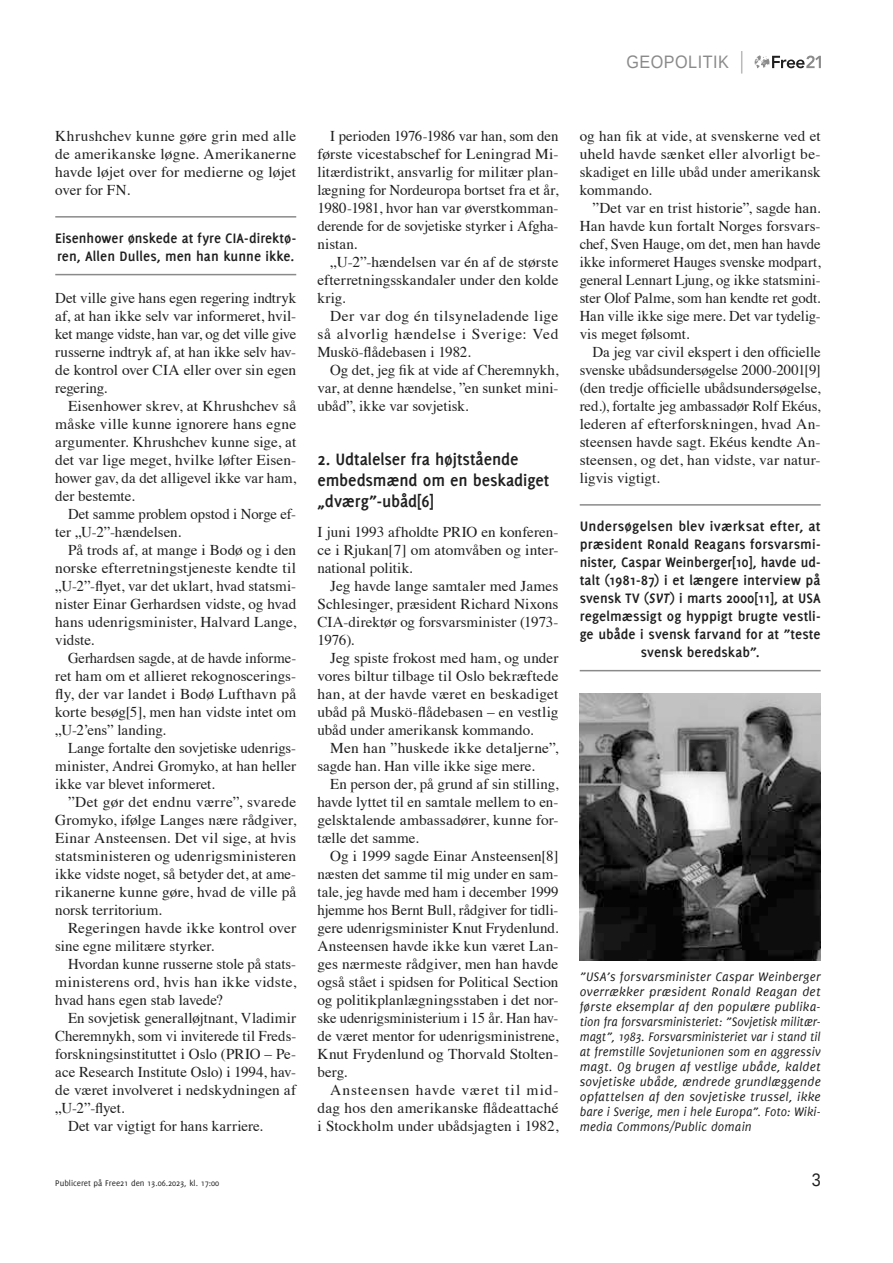
<style>
.page{position:relative;width:893px;height:1263px;background:#fff}
.page>*{position:absolute;margin:0;border:0;box-sizing:border-box;transform-origin:0 0}
.t1{font:700 18px/21px "Delicious";letter-spacing:-.005em;color:#1f1f1f}
.t2{font:18px "Liberation Sans";letter-spacing:.03em;color:#8a8a8a;scale:.9 1}
.t3{font:18px "Liberation Sans";color:#1f1f1f;scale:.9 1}
.t4{font:15px/18px "Times";letter-spacing:.005em;color:#1f1f1f;text-align:justify}
.t5{font:700 15px/18px "Delicious";letter-spacing:.01em;color:#1f1f1f}
.t6{font:italic 13.5px/15px "Delicious";letter-spacing:.01em;color:#1f1f1f;text-align:justify}
.t7{font:9px "Delicious";color:#1f1f1f}
.s1{font-style:italic}
</style>
<div class="page">
<svg style="left:755px;top:55px;width:66px;height:13px"></svg>
<svg style="left:741px;top:51px;width:1px;height:23px"></svg>
<hr style="left:55px;top:216px;width:241px;height:2px;background:#8a8a8a">
<hr style="left:55px;top:274px;width:241px;height:1px;background:#8a8a8a">
<hr style="left:580px;top:504px;width:241px;height:2px;background:#8a8a8a">
<hr style="left:580px;top:670px;width:241px;height:1px;background:#8a8a8a">
<img style="left:580px;top:693px;width:241px;height:268px">
<p class="t2" style="left:626px;top:51px;width:115px">GEOPOLITIK</p>
<p class="t4" style="left:55px;top:126px;width:242px">Khrushchev kunne gøre grin med alle de amerikanske løgne. Amerikanerne havde løjet over for medierne og løjet over for FN.</p>
<p class="t5" style="left:55px;top:229px;width:242px">Eisenhower ønskede at fyre CIA-direktø&shy;ren, Allen Dulles, men han kunne ikke.</p>
<p class="t4" style="left:55px;top:288px;width:242px">Det ville give hans egen regering indtryk af, at han ikke selv var informeret, hvil&shy;ket mange vidste, han var, og det ville give russerne indtryk af, at han ikke selv hav&shy;de kontrol over CIA eller over sin egen regering.</p>
<p class="t4" style="left:55px;top:396px;width:242px;text-indent:13px">Eisenhower skrev, at Khrushchev så måske ville kunne ignorere hans egne argumenter. Khrushchev kunne sige, at det var lige meget, hvilke løfter Eisen&shy;hower gav, da det alligevel ikke var ham, der bestemte.</p>
<p class="t4" style="left:55px;top:504px;width:242px;text-indent:13px">Det samme problem opstod i Norge ef&shy;ter „U-2”-hændelsen.</p>
<p class="t4" style="left:55px;top:540px;width:242px;text-indent:13px">På trods af, at mange i Bodø og i den norske efterretningstjeneste kendte til „U-2”-flyet, var det uklart, hvad statsmi&shy;nister Einar Gerhardsen vidste, og hvad hans udenrigsminister, Halvard Lange, vidste.</p>
<p class="t4" style="left:55px;top:648px;width:242px;text-indent:13px">Gerhardsen sagde, at de havde informe&shy;ret ham om et allieret rekognoscerings&shy;fly, der var landet i Bodø Lufthavn på korte besøg[5], men han vidste intet om „U-2’ens” landing.</p>
<p class="t4" style="left:55px;top:738px;width:242px;text-indent:13px">Lange fortalte den sovjetiske udenrigs&shy;minister, Andrei Gromyko, at han heller ikke var blevet informeret.</p>
<p class="t4" style="left:55px;top:792px;width:242px;text-indent:13px">”Det gør det endnu værre”, svarede Gromyko, ifølge Langes nære rådgiver, Einar Ansteensen. Det vil sige, at hvis statsministeren og udenrigsministeren ikke vidste noget, så betyder det, at ame&shy;rikanerne kunne gøre, hvad de ville på norsk territorium.</p>
<p class="t4" style="left:55px;top:918px;width:242px;text-indent:13px">Regeringen havde ikke kontrol over sine egne militære styrker.</p>
<p class="t4" style="left:55px;top:954px;width:242px;text-indent:13px">Hvordan kunne russerne stole på stats&shy;ministerens ord, hvis han ikke vidste, hvad hans egen stab lavede?</p>
<p class="t4" style="left:68px;top:1008px;width:230px">En sovjetisk generalløjtnant, Vladimir</p>
<p class="t4" style="left:55px;top:1026px;width:242px">Cheremnykh, som vi inviterede til Freds-</p>
<p class="t4" style="left:55px;top:1044px;width:242px">forskningsinstituttet i Oslo (PRIO – Pe-</p>
<p class="t4" style="left:55px;top:1062px;width:242px">ace Research Institute Oslo) i 1994, hav-</p>
<p class="t4" style="left:55px;top:1080px;width:242px">de været involveret i nedskydningen af</p>
<p class="t4" style="left:55px;top:1098px;width:71px">„U-2”-flyet.</p>
<p class="t4" style="left:68px;top:1116px;width:197px">Det var vigtigt for hans karriere.</p>
<p class="t4" style="left:317px;top:126px;width:242px;text-indent:13px">I perioden 1976-1986 var han, som den første vicestabschef for Leningrad Mi&shy;litærdistrikt, ansvarlig for militær plan&shy;lægning for Nordeuropa bortset fra et år, 1980-1981, hvor han var øverstkomman&shy;derende for de sovjetiske styrker i Afgha&shy;nistan.</p>
<p class="t4" style="left:317px;top:252px;width:242px;text-indent:13px">„U-2”-hændelsen var én af de største efterretningsskandaler under den kolde krig.</p>
<p class="t4" style="left:317px;top:306px;width:242px;text-indent:13px">Der var dog én tilsyneladende lige så alvorlig hændelse i Sverige: Ved Muskö-flådebasen i 1982.</p>
<p class="t4" style="left:317px;top:360px;width:242px;text-indent:13px">Og det, jeg fik at vide af Cheremnykh, var, at denne hændelse, ”en sunket mini&shy;ubåd”, ikke var sovjetisk.</p>
<p class="t1" style="left:317px;top:449px;width:233px">2. Udtalelser fra højtstående embedsmænd om en beskadiget „dværg”-ubåd[6]</p>
<p class="t4" style="left:317px;top:522px;width:242px">I juni 1993 afholdte PRIO en konferen&shy;ce i Rjukan[7] om atomvåben og inter&shy;national politik.</p>
<p class="t4" style="left:317px;top:576px;width:242px;text-indent:13px">Jeg havde lange samtaler med James Schlesinger, præsident Richard Nixons CIA-direktør og forsvarsminister (1973- 1976).</p>
<p class="t4" style="left:317px;top:648px;width:242px;text-indent:13px">Jeg spiste frokost med ham, og under vores biltur tilbage til Oslo bekræftede han, at der havde været en beskadiget ubåd på Muskö-flådebasen – en vestlig ubåd under amerikansk kommando.</p>
<p class="t4" style="left:317px;top:738px;width:242px;text-indent:13px">Men han ”huskede ikke detaljerne”, sagde han. Han ville ikke sige mere.</p>
<p class="t4" style="left:317px;top:774px;width:242px;text-indent:13px">En person der, på grund af sin stilling, havde lyttet til en samtale mellem to en&shy;gelsktalende ambassadører, kunne for&shy;tælle det samme.</p>
<p class="t4" style="left:317px;top:846px;width:242px;text-indent:13px">Og i 1999 sagde Einar Ansteensen[8] næsten det samme til mig under en sam&shy;tale, jeg havde med ham i december 1999 hjemme hos Bernt Bull, rådgiver for tidli&shy;gere udenrigsminister Knut Frydenlund.<br>Ansteensen havde ikke kun været Lan&shy;ges nærmeste rådgiver, men han havde også stået i spidsen for Political Section og politikplanlægningsstaben i det nor&shy;ske udenrigsministerium i 15 år. Han hav&shy;de været mentor for udenrigsministrene, Knut Frydenlund og Thorvald Stolten&shy;berg.</p>
<p class="t4" style="left:317px;top:1080px;width:242px;text-indent:13px">Ansteensen havde været til mid&shy;dag hos den amerikanske flådeattaché i Stockholm under ubådsjagten i 1982,</p>
<p class="t4" style="left:580px;top:126px;width:242px">og han fik at vide, at svenskerne ved et uheld havde sænket eller alvorligt be&shy;skadiget en lille ubåd under amerikansk kommando.</p>
<p class="t4" style="left:580px;top:198px;width:242px;text-indent:13px">”Det var en trist historie”, sagde han.<br>Han havde kun fortalt Norges forsvars&shy;chef, Sven Hauge, om det, men han havde ikke informeret Hauges svenske modpart, general Lennart Ljung, og ikke statsmini&shy;ster Olof Palme, som han kendte ret godt.<br>Han ville ikke sige mere. Det var tydelig&shy;vis meget følsomt.</p>
<p class="t4" style="left:580px;top:342px;width:242px;text-indent:13px">Da jeg var civil ekspert i den officielle svenske ubådsundersøgelse 2000-2001[9] (den tredje officielle ubådsundersøgelse, red.), fortalte jeg ambassadør Rolf Ekéus, lederen af efterforskningen, hvad An&shy;steensen havde sagt. Ekéus kendte An&shy;steensen, og det, han vidste, var natur&shy;ligvis vigtigt.</p>
<p class="t5" style="left:580px;top:517px;width:242px;text-align:center">Undersøgelsen blev iværksat efter, at præsident Ronald Reagans forsvarsmi&shy;nister, Caspar Weinberger[10], havde ud&shy;talt (1981-87) i et længere interview på svensk TV (<span class="s1">SVT</span>) i marts 2000[11], at USA regelmæssigt og hyppigt brugte vestli&shy;ge ubåde i svensk farvand for at ”teste svensk beredskab”.</p>
<p class="t6" style="left:580px;top:969px;width:242px">”USA’s forsvarsminister Caspar Weinberger overrækker præsident Ronald Reagan det første eksemplar af den populære publika&shy;tion fra forsvarsministeriet: ”Sovjetisk militær&shy;magt”, 1983. Forsvarsministeriet var i stand til at fremstille Sovjetunionen som en aggressiv magt. Og brugen af vestlige ubåde, kaldet sovjetiske ubåde, ændrede grundlæggende opfattelsen af den sovjetiske trussel, ikke bare i Sverige, men i hele Europa”. Foto: Wiki&shy;media Commons/Public domain</p>
<p class="t7" style="left:55px;top:1177px;width:165px">Publiceret på Free21 den 13.06.2023, kl. 17:00</p>
<p class="t3" style="left:812px;top:1168px;width:12px">3</p>
</div>
